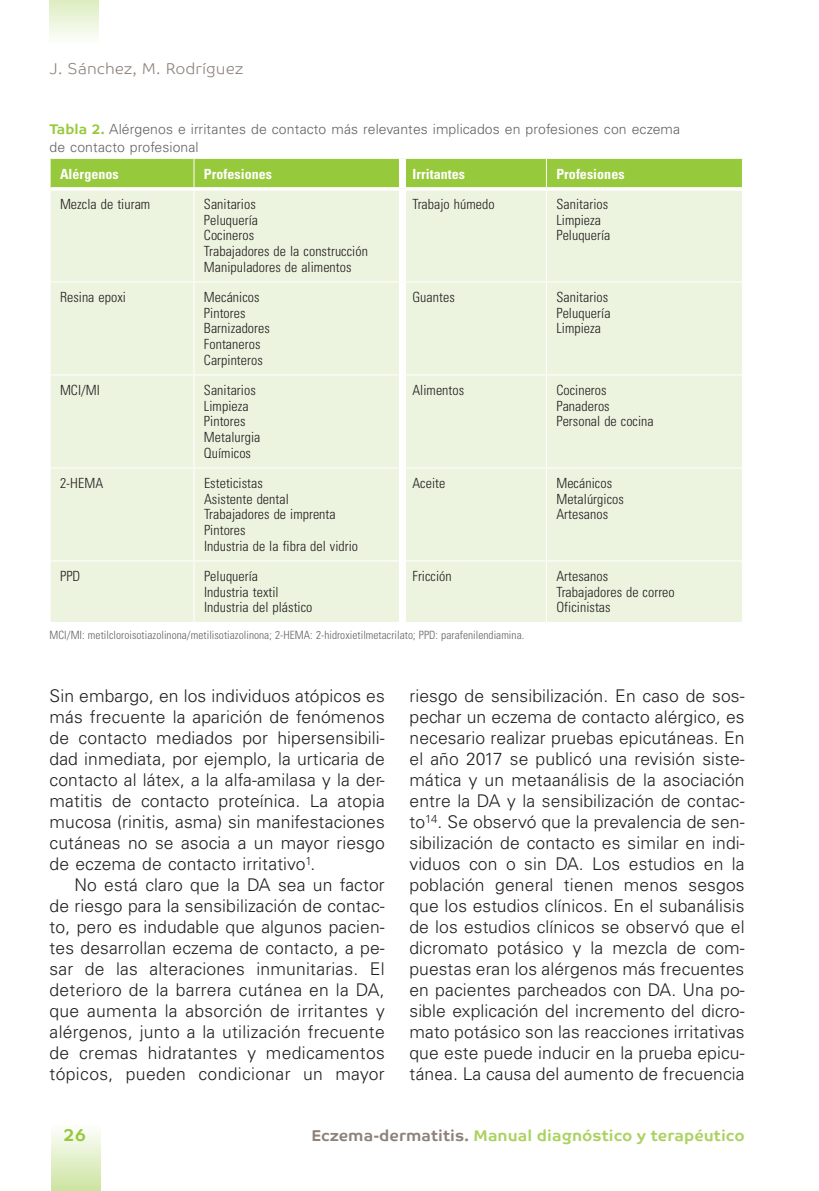
<style>
.page{position:relative;width:819px;height:1191px;background:#fff}
.page>*{position:absolute;margin:0;border:0;box-sizing:border-box;transform-origin:0 0}
.t1{font:300 17.5px/21px "Univers LT Std";letter-spacing:.005em;color:#231f20;text-align:justify}
.t2{font:700 17.5px "Co Text";color:#97c93c}
.t3{font:700 15.75px "Co Text";letter-spacing:.005em;color:#abd261}
.t4{font:300 15.75px "Co Text";letter-spacing:.005em;color:#8e827b}
.t5{font:300 condensed 14px/15.8px "Univers LT Std";letter-spacing:.005em;color:#231f20}
.t6{font:300 14px/17.5px "Univers LT Std";letter-spacing:.005em;color:#636366}
.t7{font:700 condensed 14px "Univers LT Std";letter-spacing:.005em;color:#fff}
.t8{font:300 condensed 11.38px "Univers LT Std";letter-spacing:.005em;color:#636366}
.s1{font-family:"Co Text";font-weight:700;color:#97c93c}
.s2{color:#8e827b}
</style>
<div class="page">
<div style="left:52px;top:1124px;width:49px;height:67px;background:linear-gradient(to bottom,#fefefe,#cce3a0)"></div>
<div style="left:50px;top:0;width:49px;height:43px;background:linear-gradient(to bottom,#ddecbf,#fdfefc)"></div>
<div style="left:51px;top:191px;width:691px;height:431px;background:#ecf4df"></div>
<div style="left:51px;top:159px;width:691px;height:28px;background:#97c93c"></div>
<hr style="left:193px;top:191px;width:1px;height:90px;background:#fff">
<hr style="left:546px;top:191px;width:1px;height:90px;background:#fff">
<hr style="left:50px;top:281px;width:144px;height:1px;background:#fff">
<hr style="left:194px;top:281px;width:205px;height:1px;background:#fff">
<hr style="left:193px;top:282px;width:1px;height:92px;background:#fff">
<hr style="left:406px;top:281px;width:140px;height:1px;background:#fff">
<hr style="left:546px;top:281px;width:196px;height:1px;background:#fff">
<hr style="left:546px;top:282px;width:1px;height:92px;background:#fff">
<hr style="left:50px;top:374px;width:144px;height:1px;background:#fff">
<hr style="left:194px;top:374px;width:205px;height:1px;background:#fff">
<hr style="left:193px;top:375px;width:1px;height:92px;background:#fff">
<hr style="left:406px;top:374px;width:140px;height:1px;background:#fff">
<hr style="left:546px;top:374px;width:196px;height:1px;background:#fff">
<hr style="left:546px;top:375px;width:1px;height:92px;background:#fff">
<hr style="left:50px;top:467px;width:144px;height:1px;background:#fff">
<hr style="left:194px;top:467px;width:205px;height:1px;background:#fff">
<hr style="left:193px;top:468px;width:1px;height:92px;background:#fff">
<hr style="left:406px;top:467px;width:140px;height:1px;background:#fff">
<hr style="left:546px;top:467px;width:196px;height:1px;background:#fff">
<hr style="left:546px;top:468px;width:1px;height:92px;background:#fff">
<hr style="left:50px;top:560px;width:144px;height:1px;background:#fff">
<hr style="left:194px;top:560px;width:205px;height:1px;background:#fff">
<hr style="left:193px;top:561px;width:1px;height:61px;background:#fff">
<hr style="left:406px;top:560px;width:140px;height:1px;background:#fff">
<hr style="left:546px;top:560px;width:196px;height:1px;background:#fff">
<hr style="left:546px;top:561px;width:1px;height:61px;background:#fff">
<svg style="left:50px;top:187px;width:144px;height:4px"></svg>
<svg style="left:194px;top:187px;width:205px;height:4px"></svg>
<svg style="left:406px;top:187px;width:140px;height:4px"></svg>
<svg style="left:546px;top:187px;width:196px;height:4px"></svg>
<div style="left:399px;top:159px;width:7px;height:30px;background:#fff"></div>
<div style="left:399px;top:189px;width:7px;height:93px;background:#fff"></div>
<div style="left:399px;top:282px;width:7px;height:93px;background:#fff"></div>
<div style="left:399px;top:375px;width:7px;height:93px;background:#fff"></div>
<div style="left:399px;top:468px;width:7px;height:93px;background:#fff"></div>
<div style="left:399px;top:561px;width:7px;height:61px;background:#fff"></div>
<p class="t4" style="left:50px;top:59px;width:195px">J. Sánchez, M. Rodríguez</p>
<p class="t6" style="left:50px;top:121px;width:632px"><span class="s1">Tabla 2.</span> Alérgenos e irritantes de contacto más relevantes implicados en profesiones con eczema de contacto profesional</p>
<p class="t7" style="left:60px;top:165px;width:60px">Alérgenos</p>
<p class="t7" style="left:204px;top:165px;width:70px">Profesiones</p>
<p class="t7" style="left:412px;top:165px;width:54px">Irritantes</p>
<p class="t7" style="left:556px;top:165px;width:70px">Profesiones</p>
<p class="t5" style="left:60px;top:196px;width:92px">Mezcla de tiuram</p>
<p class="t5" style="left:204px;top:196px;width:165px">Sanitarios<br>Peluquería<br>Cocineros<br>Trabajadores de la construcción<br>Manipuladores de alimentos</p>
<p class="t5" style="left:412px;top:196px;width:84px">Trabajo húmedo</p>
<p class="t5" style="left:556px;top:196px;width:56px">Sanitarios<br>Limpieza<br>Peluquería</p>
<p class="t5" style="left:60px;top:289px;width:67px">Resina epoxi</p>
<p class="t5" style="left:204px;top:289px;width:67px">Mecánicos<br>Pintores<br>Barnizadores<br>Fontaneros<br>Carpinteros</p>
<p class="t5" style="left:412px;top:289px;width:44px">Guantes</p>
<p class="t5" style="left:556px;top:289px;width:56px">Sanitarios<br>Peluquería<br>Limpieza</p>
<p class="t5" style="left:60px;top:382px;width:41px">MCI/MI</p>
<p class="t5" style="left:204px;top:382px;width:58px">Sanitarios<br>Limpieza<br>Pintores<br>Metalurgia<br>Químicos</p>
<p class="t5" style="left:412px;top:382px;width:53px">Alimentos</p>
<p class="t5" style="left:556px;top:382px;width:99px">Cocineros<br>Panaderos<br>Personal de cocina</p>
<p class="t5" style="left:60px;top:475px;width:45px">2-HEMA</p>
<p class="t5" style="left:204px;top:475px;width:156px">Esteticistas<br>Asistente dental<br>Trabajadores de imprenta<br>Pintores<br>Industria de la fibra del vidrio</p>
<p class="t5" style="left:412px;top:475px;width:34px">Aceite</p>
<p class="t5" style="left:556px;top:475px;width:69px">Mecánicos<br>Metalúrgicos<br>Artesanos</p>
<p class="t5" style="left:60px;top:568px;width:22px">PPD</p>
<p class="t5" style="left:204px;top:568px;width:110px">Peluquería<br>Industria textil<br>Industria del plástico</p>
<p class="t5" style="left:412px;top:568px;width:41px">Fricción</p>
<p class="t5" style="left:556px;top:568px;width:120px">Artesanos<br>Trabajadores de correo<br>Oficinistas</p>
<p class="t8" style="left:50px;top:628px;width:476px">MCI/MI: metilcloroisotiazolinona/metilisotiazolinona; 2-HEMA: 2-hidroxietilmetacrilato; PPD: parafenilendiamina.</p>
<p class="t1" style="left:50px;top:686px;width:337px">Sin embargo, en los individuos atópicos es más frecuente la aparición de fenómenos de contacto mediados por hipersensibili&shy;dad inmediata, por ejemplo, la urticaria de contacto al látex, a la alfa-amilasa y la der&shy;matitis de contacto proteínica. La atopia mucosa (rinitis, asma) sin manifestaciones cutáneas no se asocia a un mayor riesgo de eczema de contacto irritativo<sup>1</sup>.</p>
<p class="t1" style="left:50px;top:874px;width:337px;text-indent:25px">No está claro que la DA sea un factor de riesgo para la sensibilización de contac&shy;to, pero es indudable que algunos pacien&shy;tes desarrollan eczema de contacto, a pe&shy;sar de las alteraciones inmunitarias. El deterioro de la barrera cutánea en la DA, que aumenta la absorción de irritantes y alérgenos, junto a la utilización frecuente de cremas hidratantes y medicamentos tópicos, pueden condicionar un mayor</p>
<p class="t1" style="left:409px;top:686px;width:337px">riesgo de sensibilización. En caso de sos&shy;pechar un eczema de contacto alérgico, es necesario realizar pruebas epicutáneas. En el año 2017 se publicó una revisión siste&shy;mática y un metaanálisis de la asociación entre la DA y la sensibilización de contac&shy;to<sup>14</sup>. Se observó que la prevalencia de sen&shy;sibilización de contacto es similar en indi&shy;viduos con o sin DA. Los estudios en la población general tienen menos sesgos que los estudios clínicos. En el subanálisis de los estudios clínicos se observó que el dicromato potásico y la mezcla de com&shy;puestas eran los alérgenos más frecuentes en pacientes parcheados con DA. Una po&shy;sible explicación del incremento del dicro&shy;mato potásico son las reacciones irritativas que este puede inducir en la prueba epicu&shy;tánea. La causa del aumento de frecuencia</p>
<p class="t2" style="left:63px;top:1124px;width:24px">26</p>
<p class="t3" style="left:311px;top:1125px;width:434px"><span class="s2">Eczema-dermatitis.</span> Manual diagnóstico y terapéutico</p>
</div>
